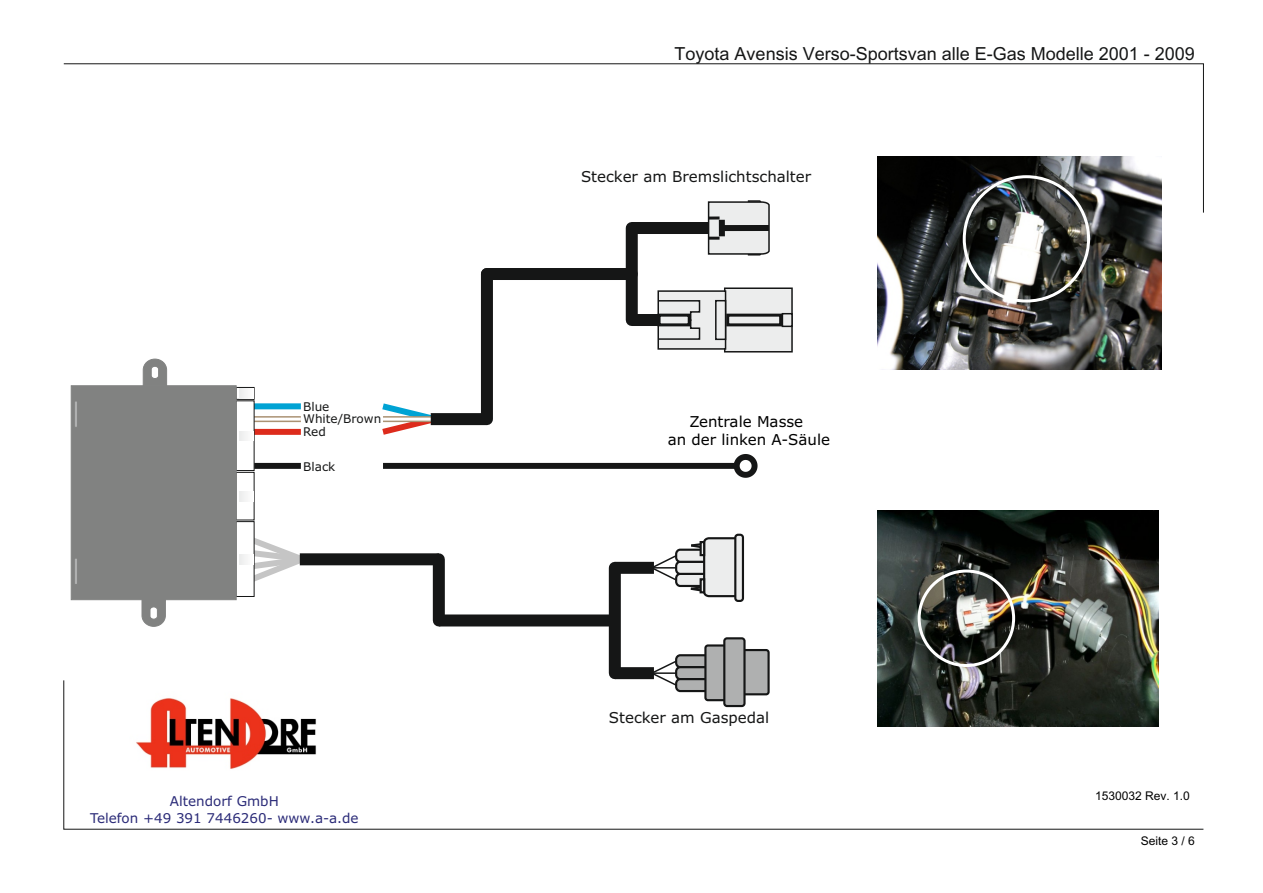
<style>
.page{position:relative;width:1263px;height:893px;background:#fff}
.page>*{position:absolute;margin:0;border:0;box-sizing:border-box;transform-origin:0 0}
.t1{font:18px "Arial Unicode MS";color:#151616}
.t2{font:15px "Verdana";color:#151616}
.t3{font:15px/18.3px "Verdana";color:#000;text-align:center}
.t4{font:13.5px/16.4px "Verdana";color:#2b2b78;text-align:center}
.t5{font:12px/13.2px "Verdana";color:#151616}
.t6{font:12px "Arial Unicode MS";color:#000}
</style>
<div class="page">
<div style="left:632px;top:314px;width:26px;height:12px;background:#151616"></div>
<div style="left:632px;top:222px;width:77px;height:12px;background:#151616"></div>
<div style="left:626px;top:228px;width:12px;height:92px;background:#151616"></div>
<div style="left:487px;top:268px;width:145px;height:12px;background:#151616"></div>
<svg style="left:657px;top:287px;width:136px;height:66px;background:#c6c7c7"></svg>
<svg style="left:707px;top:213px;width:63px;height:43px;background:#c0c1c1"></svg>
<svg style="left:708px;top:216px;width:11px;height:4px"></svg>
<div style="left:719px;top:220px;width:6px;height:16px;background:#151616"></div>
<div style="left:481px;top:274px;width:12px;height:145px;background:#151616"></div>
<img style="left:878px;top:213px;width:283px;height:157px">
<div style="left:963px;top:175px;width:127px;height:127px;border:3px solid #fff;border-radius:50%"></div>
<div style="left:675px;top:654px;width:35px;height:14px;background:#afb0b0;border:2px solid #151616;border-radius:4px"></div>
<div style="left:675px;top:666px;width:35px;height:14px;background:#afb0b0;border:2px solid #151616;border-radius:4px"></div>
<div style="left:675px;top:678px;width:35px;height:14px;background:#151616;border:2px solid #151616;border-radius:4px"></div>
<div style="left:704px;top:644px;width:28px;height:57px;background:#afb0b0;border:2px solid #151616;border-radius:3px"></div>
<div style="left:734px;top:649px;width:36px;height:46px;background:#afb0b0;border:2px solid #151616;border-radius:2px"></div>
<div style="left:723px;top:637px;width:22px;height:70px;background:#afb0b0;border:2px solid #151616;border-radius:3px"></div>
<div style="left:675px;top:573px;width:34px;height:14px;background:#eceded;border:2px solid #151616;border-radius:4px"></div>
<div style="left:675px;top:561px;width:34px;height:14px;background:#eceded;border:2px solid #151616;border-radius:4px"></div>
<div style="left:675px;top:549px;width:34px;height:14px;background:#eceded;border:2px solid #151616;border-radius:4px"></div>
<div style="left:734px;top:534px;width:10px;height:68px;background:#eceded;border:2px solid #151616;border-radius:3px"></div>
<svg style="left:688px;top:536px;width:54px;height:62px"></svg>
<svg style="left:650px;top:554px;width:28px;height:28px"></svg>
<div style="left:609px;top:568px;width:12px;height:105px;background:#151616"></div>
<div style="left:615px;top:562px;width:39px;height:12px;background:#151616"></div>
<div style="left:615px;top:667px;width:39px;height:12px;background:#151616"></div>
<svg style="left:650px;top:659px;width:28px;height:21px"></svg>
<div style="left:300px;top:553px;width:139px;height:12px;background:#151616"></div>
<div style="left:439px;top:614px;width:176px;height:12px;background:#151616"></div>
<div style="left:433px;top:559px;width:12px;height:61px;background:#151616"></div>
<svg style="left:382px;top:403px;width:60px;height:32px"></svg>
<div style="left:383px;top:416px;width:52px;height:6px;background:#cabba7"></div>
<hr style="left:383px;top:418px;width:52px;height:3px;background:#fff">
<div style="left:431px;top:413px;width:56px;height:12px;background:#151616"></div>
<svg style="left:383px;top:454px;width:374px;height:24px"></svg>
<img style="left:877px;top:510px;width:281px;height:170px">
<div style="left:918px;top:569px;width:97px;height:98px;border:3px solid #fff;border-radius:50%"></div>
<svg style="left:71px;top:359px;width:238px;height:268px"></svg>
<svg style="left:63px;top:63px;width:1141px;height:150px"></svg>
<svg style="left:63px;top:680px;width:1141px;height:149px"></svg>
<p class="t5" style="left:303px;top:401px;width:28px">Blue</p>
<p class="t5" style="left:303px;top:413px;width:80px">White/Brown<br>Red</p>
<p class="t5" style="left:303px;top:461px;width:34px">Black</p>
<p class="t4" style="left:90px;top:794px;width:270px">Altendorf GmbH<br>Telefon +49 391 7446260- www.a-a.de</p>
<p class="t1" style="left:675px;top:47px;width:522px">Toyota Avensis Verso-Sportsvan alle E-Gas Modelle 2001 - 2009</p>
<p class="t2" style="left:581px;top:170px;width:232px">Stecker am Bremslichtschalter</p>
<p class="t3" style="left:668px;top:414px;width:164px">Zentrale Masse<br>an der linken A-Säule</p>
<p class="t2" style="left:609px;top:711px;width:162px">Stecker am Gaspedal</p>
<p class="t6" style="left:1095px;top:791px;width:96px">1530032 Rev. 1.0</p>
<p class="t6" style="left:1141px;top:837px;width:56px">Seite 3 / 6</p>
</div>
